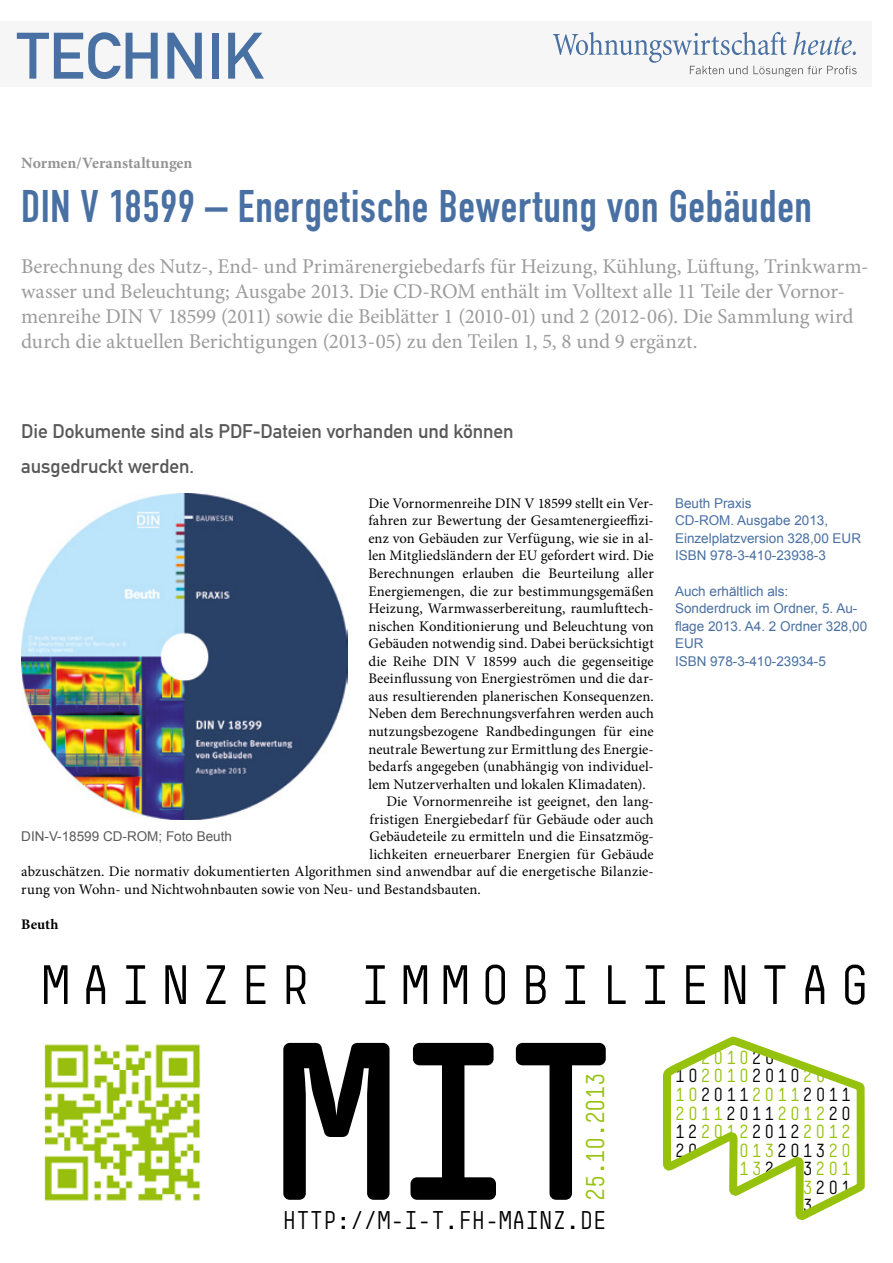
<style>
.page{position:relative;width:893px;height:1263px;background:#fff}
.page>*{position:absolute;margin:0;border:0;box-sizing:border-box;transform-origin:0 0}
.t1{font:700 220.35px "Simple Std";color:#000}
.t2{font:64.5px "DIN Mittelschrift";color:#4970a3}
.t3{font:54.45px "Simple Std";letter-spacing:.205em;color:#000}
.Überschrift_Groß{font:45px "DIN Engschrift";letter-spacing:.015em;color:#4970a3}
.t4{font:25.2px "Simple Std";letter-spacing:.005em;color:#000}
.t5{font:25.2px "Simple Std";letter-spacing:-.025em;color:#96c20d}
.Anlesetext{font:21px/25.2px "Minion Pro";letter-spacing:-.005em;color:#9c9c9c}
.Überschrift_Grau{font:19.5px "DIN Mittelschrift";letter-spacing:-.005em;color:#595959}
.t6{font:18.6px/18.6px "Simple Std";letter-spacing:.16em;color:#96c20d}
.t7{font:18.6px/18.6px "Simple Std";letter-spacing:.16em;color:#000;text-align:justify}
.Kategorie{font:700 15.75px "Minion Pro";color:#939393}
.Fließtext_erste_Zeil{font:14.7px/17.5px "Minion Pro";color:#000;text-align:justify}
.Fliesstext{font:14.7px "Minion Pro";letter-spacing:.005em;color:#000}
.AUTOR{font:700 14.7px "Minion Pro";letter-spacing:.005em;color:#000}
.Info{font:13.5px/17.5px "Arial";color:#4970a3}
.Bildunterschrift{font:13.5px "Arial";color:#595959}
.s1{color:#000}
.s2{color:#96c20d}
</style>
<div class="page">
<div style="left:0;top:21px;width:872px;height:66px;background:#f6f6f6"></div>
<svg style="left:553px;top:32px;width:304px;height:45px"></svg>
<img style="left:21px;top:493px;width:326px;height:326px">
<img style="left:44px;top:1044px;width:108px;height:157px">
<img style="left:152px;top:1044px;width:49px;height:157px">
<svg style="left:663px;top:1036px;width:202px;height:185px"></svg>
<h2 class="t2" style="left:17px;top:18px;width:249px">TECHNIK</h2>
<p class="Kategorie" style="left:21px;top:152px;width:173px">Normen/Veranstaltungen</p>
<p class="Überschrift_Groß" style="left:21px;top:180px;width:792px">DIN V 18599 – Energetische Bewertung von Gebäuden</p>
<p class="Anlesetext" style="left:21px;top:253px;width:849px">Berechnung des Nutz-, End- und Primärenergiebedarfs für Heizung, Kühlung, Lüftung, Trinkwarm&shy;wasser und Beleuchtung; Ausgabe 2013. Die CD-ROM enthält im Volltext alle 11 Teile der Vornor&shy;menreihe DIN V 18599 (2011) sowie die Beiblätter 1 (2010-01) und 2 (2012-06). Die Sammlung wird durch die aktuellen Berichtigungen (2013-05) zu den Teilen 1, 5, 8 und 9 ergänzt.</p>
<p class="Überschrift_Grau" style="left:21px;top:419px;width:494px">Die Dokumente sind als PDF-Dateien vorhanden und können</p>
<p class="Überschrift_Grau" style="left:21px;top:454px;width:174px">ausgedruckt werden.</p>
<p class="Fließtext_erste_Zeil" style="left:368px;top:494px;width:287px">Die Vornormenreihe DIN V 18599 stellt ein Ver&shy;fahren zur Bewertung der Gesamtenergieeffizi&shy;enz von Gebäuden zur Verfügung, wie sie in al&shy;len Mitgliedsländern der EU gefordert wird. Die Berechnungen erlauben die Beurteilung aller Energiemengen, die zur bestimmungsgemäßen Heizung, Warmwasserbereitung, raumlufttech&shy;nischen Konditionierung und Beleuchtung von Gebäuden notwendig sind. Dabei berücksichtigt die Reihe DIN V 18599 auch die gegenseitige Beeinflussung von Energieströmen und die dar&shy;aus resultierenden planerischen Konsequenzen.<br>Neben dem Berechnungsverfahren werden auch nutzungsbezogene Randbedingungen für eine neutrale Bewertung zur Ermittlung des Energie&shy;bedarfs angegeben (unabhängig von individuel&shy;lem Nutzerverhalten und lokalen Klimadaten).</p>
<p class="Fliesstext" style="left:386px;top:792px;width:269px">Die Vornormenreihe ist geeignet, den lang-</p>
<p class="Fliesstext" style="left:369px;top:809px;width:286px">fristigen Energiebedarf für Gebäude oder auch</p>
<p class="Fliesstext" style="left:369px;top:827px;width:286px">Gebäudeteile zu ermitteln und die Einsatzmög-</p>
<p class="Fliesstext" style="left:369px;top:844px;width:286px">lichkeiten erneuerbarer Energien für Gebäude</p>
<p class="Fliesstext" style="left:21px;top:862px;width:634px">abzuschätzen. Die normativ dokumentierten Algorithmen sind anwendbar auf die energetische Bilanzie-</p>
<p class="Fliesstext" style="left:21px;top:879px;width:461px">rung von Wohn- und Nichtwohnbauten sowie von Neu- und Bestandsbauten.</p>
<p class="AUTOR" style="left:21px;top:914px;width:39px">Beuth</p>
<p class="Bildunterschrift" style="left:21px;top:828px;width:212px">DIN-V-18599 CD-ROM; Foto Beuth</p>
<p class="Info" style="left:675px;top:494px;width:78px">Beuth Praxis</p>
<p class="Info" style="left:675px;top:512px;width:188px">CD-ROM. Ausgabe 2013,<br>Einzelplatzversion 328,00 EUR</p>
<p class="Info" style="left:675px;top:547px;width:152px">ISBN 978-3-410-23938-3</p>
<p class="Info" style="left:675px;top:582px;width:115px">Auch erhältlich als:</p>
<p class="Info" style="left:675px;top:600px;width:194px">Sonderdruck im Ordner, 5. Au&shy;flage 2013. A4. 2 Ordner 328,00<br>EUR</p>
<p class="Info" style="left:675px;top:652px;width:152px">ISBN 978-3-410-23934-5</p>
<p class="t3" style="left:41px;top:954px;width:829px">MAINZER IMMOBILIENTAG</p>
<p class="t1" style="left:278px;top:998px;width:342px">MIT</p>
<p class="t5" style="left:581px;top:1201px;width:129px;rotate:-90deg">25.10.2013</p>
<p class="t4" style="left:283px;top:1206px;width:325px">HTTP://M-I-T.FH-MAINZ.DE</p>
<p class="t6" style="left:675px;top:1048px;width:177px;text-indent:26px">2010<span class="s1">20<br>10</span>2010<span class="s1">2010</span>20<br>10<span class="s1">2011</span>2011<span class="s1">2011<br></span>2011<span class="s1">2011</span>2012<span class="s1">20<br>12</span>2012<span class="s1">2012</span>2012<br><span class="s1">20</span></p>
<p class="t6" style="left:739px;top:1141px;width:113px">013<span class="s1">2013</span>20<br>13<span class="s1">2</span></p>
<p class="t7" style="left:803px;top:1160px;width:50px">3<span class="s2">201<br>3</span>201<br>3</p>
</div>
